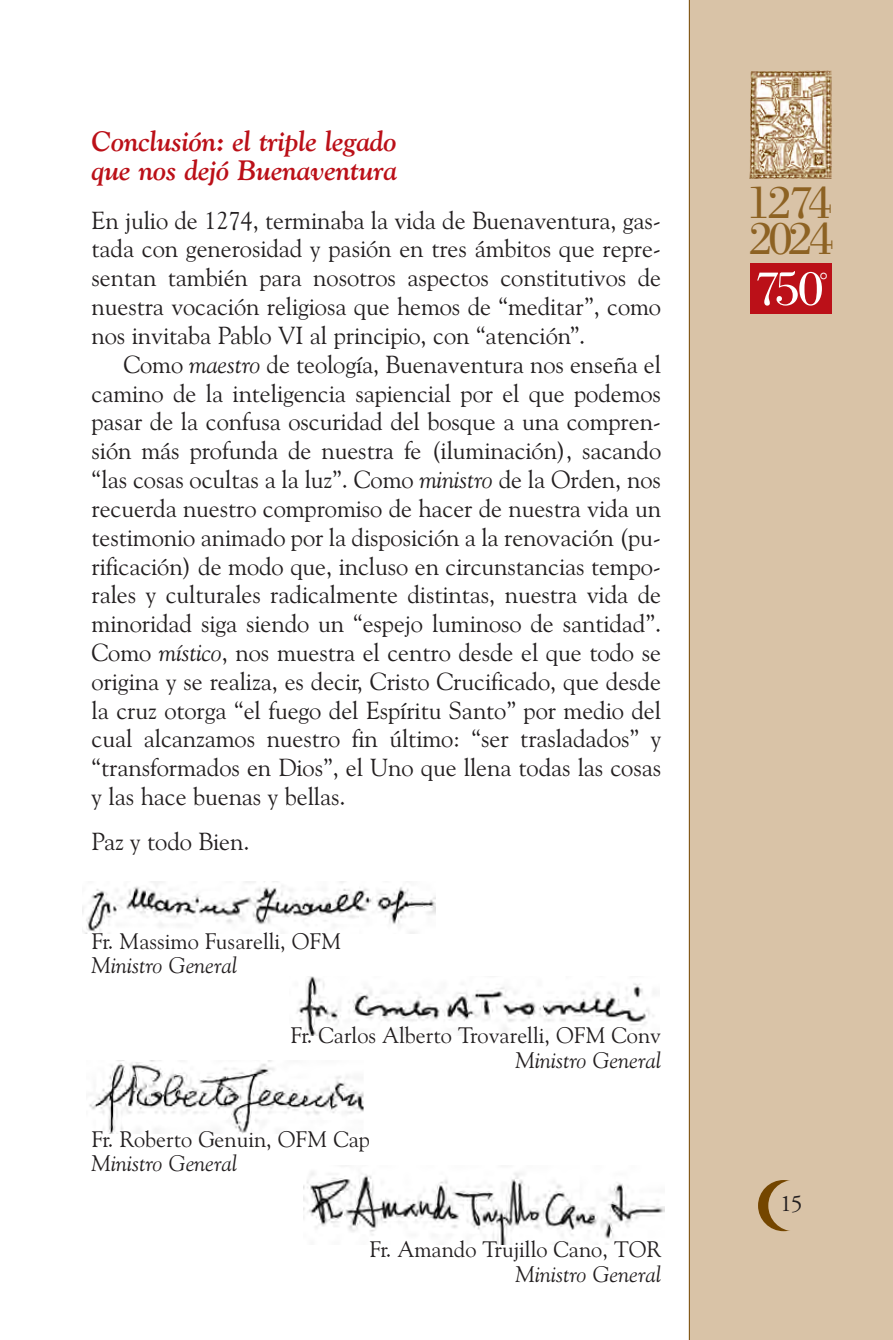
<style>
.page{position:relative;width:893px;height:1340px;background:#fff}
.page>*{position:absolute;margin:0;border:0;box-sizing:border-box;transform-origin:0 0}
.t1{font:51.98px "Bodoni BT";color:#fff}
.t2{font:49.5px/36.2px "Bodoni BT";letter-spacing:-.08em;color:#8d6223}
.t3{font:italic 700 28.12px/28.8px "Goudy Old Style BT";letter-spacing:-.005em;color:#bb1018}
.t4{font:24.75px/28.8px "Goudy Old Style BT";letter-spacing:-.005em;color:#231f20;text-align:justify}
.t5{font:23.62px "Adobe Garamond";color:#231f20}
.t6{font:22.5px "Goudy Old Style BT";color:#231f20}
.t7{font:italic 22.5px "Goudy Old Style BT";color:#231f20}
.s1{font-style:italic}
</style>
<div class="page">
<img style="left:89px;top:1060px;width:275px;height:73px">
<div style="left:689px;top:0;width:204px;height:1339px;background:#d9c3a7"></div>
<div style="left:750px;top:263px;width:81px;height:50px;background:#bb1018"></div>
<hr style="left:689px;top:0;width:1px;height:1339px;background:#744600">
<div style="left:758px;top:1179px;width:51px;height:52px;background:#744600;border-radius:50%"></div>
<div style="left:768px;top:1179px;width:51px;height:52px;background:#d9c3a7;border-radius:50%"></div>
<img style="left:749px;top:70px;width:83px;height:109px">
<img style="left:82px;top:881px;width:353px;height:52px">
<img style="left:297px;top:976px;width:357px;height:59px">
<img style="left:303px;top:1165px;width:362px;height:79px">
<p class="t3" style="left:92px;top:128px;width:307px">Conclusión: el triple legado que nos dejó Buenaventura</p>
<p class="t4" style="left:92px;top:207px;width:571px">En julio de 1274, terminaba la vida de Buenaventura, gas&shy;tada con generosidad y pasión en tres ámbitos que repre&shy;sentan también para nosotros aspectos constitutivos de nuestra vocación religiosa que hemos de “meditar”, como nos invitaba Pablo VI al principio, con “atención”.</p>
<p class="t4" style="left:92px;top:351px;width:571px;text-indent:32px">Como <span class="s1">maestro</span> de teología, Buenaventura nos enseña el camino de la inteligencia sapiencial por el que podemos pasar de la confusa oscuridad del bosque a una compren&shy;sión más profunda de nuestra fe (iluminación), sacando “las cosas ocultas a la luz”. Como <span class="s1">ministro</span> de la Orden, nos recuerda nuestro compromiso de hacer de nuestra vida un testimonio animado por la disposición a la renovación (pu&shy;rificación) de modo que, incluso en circunstancias tempo&shy;rales y culturales radicalmente distintas, nuestra vida de minoridad siga siendo un “espejo luminoso de santidad”.<br>Como <span class="s1">místico</span>, nos muestra el centro desde el que todo se origina y se realiza, es decir, Cristo Crucificado, que desde la cruz otorga “el fuego del Espíritu Santo” por medio del cual alcanzamos nuestro fin último: “ser trasladados” y “transformados en Dios”, el Uno que llena todas las cosas y las hace buenas y bellas.</p>
<p class="t4" style="left:92px;top:828px;width:159px">Paz y todo Bien.</p>
<p class="t6" style="left:92px;top:931px;width:251px">Fr. Massimo Fusarelli, OFM</p>
<p class="t7" style="left:92px;top:956px;width:147px">Ministro General</p>
<p class="t6" style="left:290px;top:1026px;width:372px">Fr. Carlos Alberto Trovarelli, OFM Conv</p>
<p class="t7" style="left:515px;top:1051px;width:147px">Ministro General</p>
<p class="t6" style="left:92px;top:1129px;width:280px">Fr. Roberto Genuin, OFM Cap</p>
<p class="t7" style="left:92px;top:1154px;width:147px">Ministro General</p>
<p class="t6" style="left:369px;top:1240px;width:293px">Fr. Amando Trujillo Cano, TOR</p>
<p class="t7" style="left:515px;top:1264px;width:147px">Ministro General</p>
<h2 class="t2" style="left:747px;top:189px;width:89px">1274<br>2024</h2>
<h1 class="t1" style="left:755px;top:270px;width:74px">750<sup>°</sup></h1>
<p class="t5" style="left:780px;top:1193px;width:24px">15</p>
</div>
